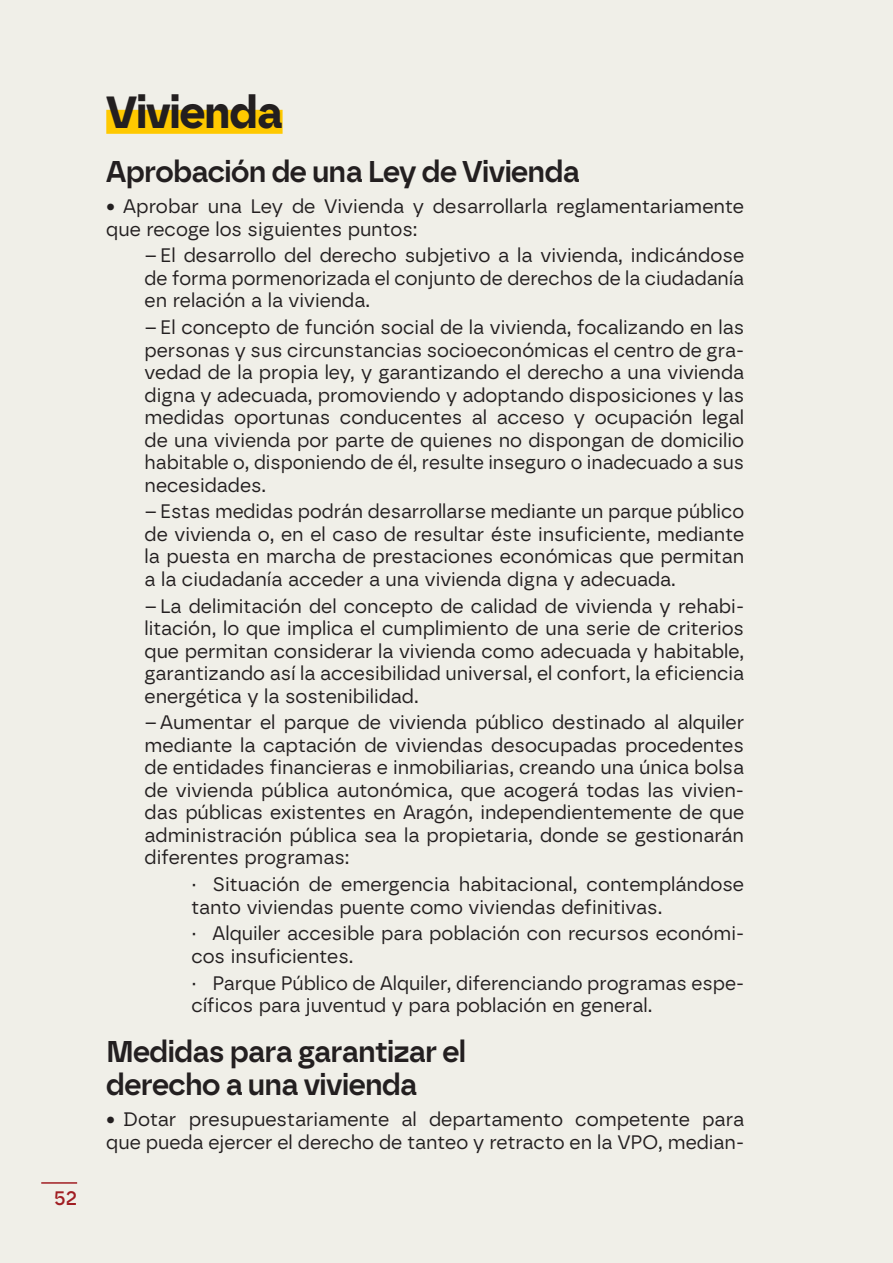
<style>
.page{position:relative;width:893px;height:1263px;background:#f0efe8}
.page>*{position:absolute;margin:0;border:0;box-sizing:border-box;transform-origin:0 0}
.Subtitulo_programa{font:700 45px "Borna";letter-spacing:-.02em;color:#231f20}
.Subtitulo_temas{font:600 30px/33px "Borna";letter-spacing:-.02em;color:#231f20}
.t1{font:500 21px "Borna";color:#a11e23}
.t2{font:19.5px/22.5px "Borna";color:#231f20}
</style>
<div class="page">
<hr style="left:41px;top:1182px;width:36px;height:2px;background:#a11e23">
<div style="left:106px;top:110px;width:177px;height:24px;background:#ffc900"></div>
<p class="t1" style="left:54px;top:1185px;width:25px">52</p>
<p class="Subtitulo_programa" style="left:106px;top:85px;width:178px">Vivienda</p>
<p class="Subtitulo_temas" style="left:106px;top:155px;width:475px">Aprobación de una Ley de Vivienda</p>
<p class="t2" style="left:106px;top:195px;width:639px">• Aprobar una Ley de Vivienda y desarrollarla reglamentariamente que recoge los siguientes puntos:</p>
<p class="t2" style="left:145px;top:244px;width:601px;text-align:justify">–El desarrollo del derecho subjetivo a la vivienda, indicándose de forma pormenorizada el conjunto de derechos de la ciudadanía en relación a la vivienda.</p>
<p class="t2" style="left:145px;top:316px;width:601px;text-align:justify">–El concepto de función social de la vivienda, focalizando en las personas y sus circunstancias socioeconómicas el centro de gra&shy;vedad de la propia ley, y garantizando el derecho a una vivienda digna y adecuada, promoviendo y adoptando disposiciones y las medidas oportunas conducentes al acceso y ocupación legal de una vivienda por parte de quienes no dispongan de domicilio habitable o, disponiendo de él, resulte inseguro o inadecuado a sus necesidades.</p>
<p class="t2" style="left:145px;top:500px;width:601px;text-align:justify">–Estas medidas podrán desarrollarse mediante un parque público de vivienda o, en el caso de resultar éste insuficiente, mediante la puesta en marcha de prestaciones económicas que permitan a la ciudadanía acceder a una vivienda digna y adecuada.</p>
<p class="t2" style="left:145px;top:594px;width:601px;text-align:justify">–La delimitación del concepto de calidad de vivienda y rehabi&shy;litación, lo que implica el cumplimiento de una serie de criterios que permitan considerar la vivienda como adecuada y habitable, garantizando así la accesibilidad universal, el confort, la eficiencia energética y la sostenibilidad.</p>
<p class="t2" style="left:145px;top:711px;width:601px;text-align:justify">–Aumentar el parque de vivienda público destinado al alquiler mediante la captación de viviendas desocupadas procedentes de entidades financieras e inmobiliarias, creando una única bolsa de vivienda pública autonómica, que acogerá todas las vivien&shy;das públicas existentes en Aragón, independientemente de que administración pública sea la propietaria, donde se gestionarán diferentes programas:</p>
<p class="t2" style="left:191px;top:873px;width:554px">· Situación de emergencia habitacional, contemplándose tanto viviendas puente como viviendas definitivas.</p>
<p class="t2" style="left:191px;top:922px;width:554px">· Alquiler accesible para población con recursos económi&shy;cos insuficientes.</p>
<p class="t2" style="left:191px;top:971px;width:554px">· Parque Público de Alquiler, diferenciando programas espe&shy;cíficos para juventud y para población en general.</p>
<p class="Subtitulo_temas" style="left:106px;top:1035px;width:361px">Medidas para garantizar el derecho a una vivienda</p>
<p class="t2" style="left:106px;top:1108px;width:639px">• Dotar presupuestariamente al departamento competente para que pueda ejercer el derecho de tanteo y retracto en la VPO, median-</p>
</div>
